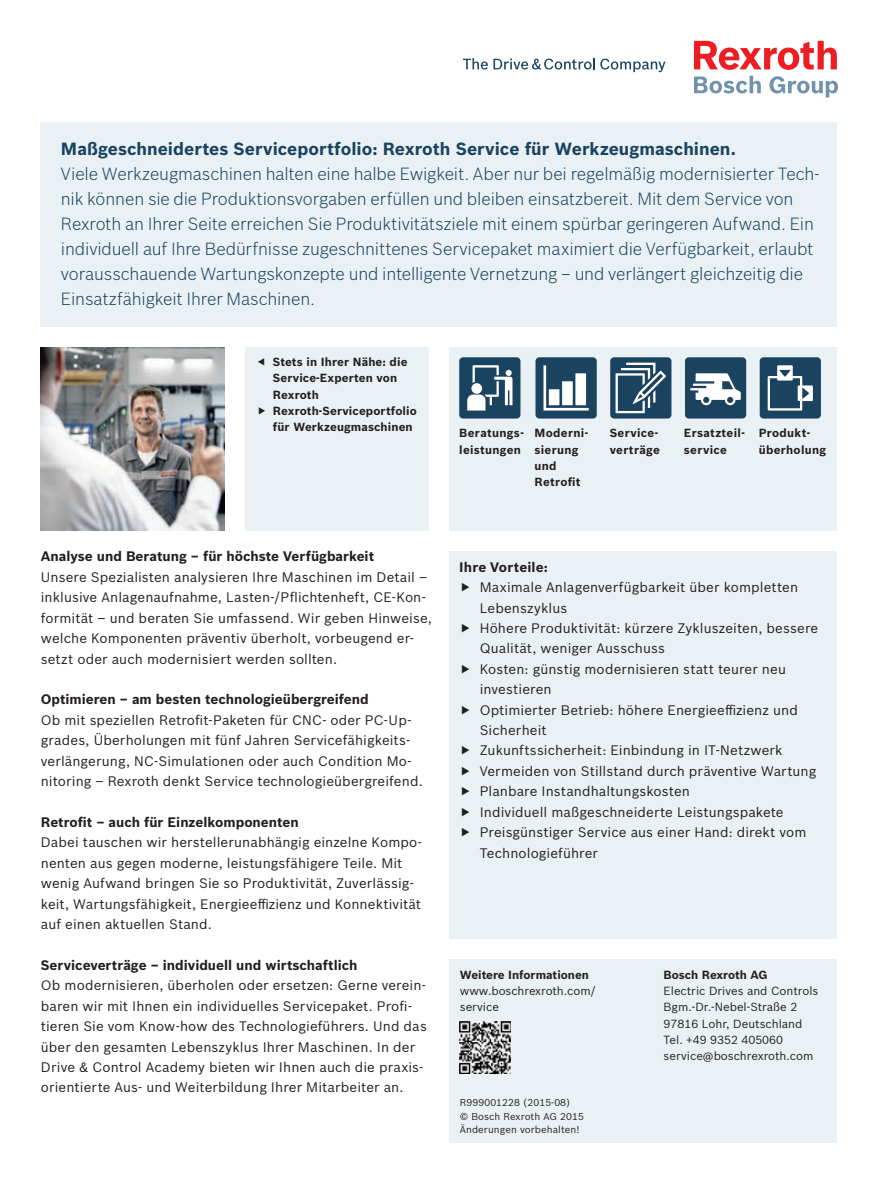
<style>
.page{position:relative;width:893px;height:1191px;background:#fff}
.page>*{position:absolute;margin:0;border:0;box-sizing:border-box;transform-origin:0 0}
.t1{font:300 17.25px/24.9px "Bosch Sans";letter-spacing:-.005em;color:#1a4360}
.t2{font:700 17.25px "Bosch Sans";color:#1a4360}
.t3{font:13.5px/20.4px "Bosch Sans";letter-spacing:.01em;color:#231f20}
.t4{font:700 13.5px "Bosch Sans";color:#231f20}
.t5{font:700 11.55px/16.4px "Bosch Sans";letter-spacing:.01em;color:#231f20}
.t6{font:11.55px/16.4px "Bosch Sans";color:#231f20}
.t7{font:700 11.55px/16.4px "Bosch Sans";letter-spacing:.03em;color:#231f20}
.t8{font:9.75px/13.6px "Bosch Sans";letter-spacing:.01em;color:#231f20}
</style>
<div class="page">
<svg style="left:463px;top:58px;width:202px;height:14px"></svg>
<svg style="left:694px;top:76px;width:67px;height:17px"></svg>
<svg style="left:769px;top:76px;width:69px;height:21px"></svg>
<svg style="left:694px;top:41px;width:143px;height:29px"></svg>
<img style="left:41px;top:347px;width:184px;height:184px">
<div style="left:449px;top:347px;width:388px;height:184px;background:#eaf1f5"></div>
<div style="left:449px;top:551px;width:388px;height:388px;background:#eaf1f5"></div>
<div style="left:41px;top:122px;width:796px;height:205px;background:#eaf1f5"></div>
<div style="left:245px;top:347px;width:184px;height:184px;background:#eaf1f5"></div>
<div style="left:449px;top:959px;width:388px;height:184px;background:#eaf1f5"></div>
<img style="left:460px;top:1022px;width:51px;height:51px">
<div style="left:459px;top:357px;width:61px;height:61px;background:#1a4360;border-radius:4px"></div>
<svg style="left:467px;top:365px;width:45px;height:45px"></svg>
<div style="left:471px;top:383px;width:11px;height:11px;background:#fff;border-radius:50%"></div>
<div style="left:535px;top:357px;width:62px;height:61px;background:#1a4360;border-radius:4px"></div>
<svg style="left:543px;top:365px;width:46px;height:45px"></svg>
<div style="left:562px;top:381px;width:11px;height:24px;background:#fff"></div>
<div style="left:549px;top:389px;width:10px;height:16px;background:#fff"></div>
<div style="left:575px;top:373px;width:11px;height:32px;background:#fff"></div>
<div style="left:610px;top:357px;width:61px;height:61px;background:#1a4360;border-radius:4px"></div>
<svg style="left:616px;top:363px;width:50px;height:50px"></svg>
<div style="left:685px;top:357px;width:61px;height:61px;background:#1a4360;border-radius:4px"></div>
<svg style="left:690px;top:373px;width:51px;height:32px"></svg>
<div style="left:760px;top:357px;width:61px;height:61px;background:#1a4360;border-radius:4px"></div>
<svg style="left:768px;top:365px;width:45px;height:45px"></svg>
<p class="t2" style="left:61px;top:136px;width:676px">Maßgeschneidertes Serviceportfolio: Rexroth Service für Werkzeugmaschinen.</p>
<p class="t1" style="left:61px;top:160px;width:760px">Viele Werkzeugmaschinen halten eine halbe Ewigkeit. Aber nur bei regelmäßig modernisierter Tech&shy;nik können sie die Produktionsvorgaben erfüllen und bleiben einsatzbereit. Mit dem Service von Rexroth an Ihrer Seite erreichen Sie Produktivitätsziele mit einem spürbar geringeren Aufwand. Ein individuell auf Ihre Bedürfnisse zugeschnittenes Servicepaket maximiert die Verfügbarkeit, erlaubt vorausschauende Wartungskonzepte und intelligente Vernetzung – und verlängert gleichzeitig die Einsatzfähigkeit Ihrer Maschinen.</p>
<p class="t5" style="left:273px;top:353px;width:145px">Stets in Ihrer Nähe: die<br>Service-Experten von<br>Rexroth<br>Rexroth-Serviceportfolio für Werkzeugmaschinen</p>
<p class="t4" style="left:41px;top:546px;width:335px">Analyse und Beratung – für höchste Verfügbarkeit</p>
<p class="t3" style="left:41px;top:566px;width:393px">Unsere Spezialisten analysieren Ihre Maschinen im Detail – inklusive Anlagenaufnahme, Lasten-/Pflichtenheft, CE-Kon&shy;formität – und beraten Sie umfassend. Wir geben Hinweise, welche Komponenten präventiv überholt, vorbeugend er&shy;setzt oder auch modernisiert werden sollten.</p>
<p class="t4" style="left:41px;top:689px;width:329px">Optimieren – am besten technologieübergreifend</p>
<p class="t3" style="left:41px;top:709px;width:383px">Ob mit speziellen Retrofit-Paketen für CNC- oder PC-Up&shy;grades, Überholungen mit fünf Jahren Servicefähigkeits&shy;verlängerung, NC-Simulationen oder auch Condition Mo&shy;nitoring – Rexroth denkt Service technologieübergreifend.</p>
<p class="t4" style="left:41px;top:812px;width:259px">Retrofit – auch für Einzelkomponenten</p>
<p class="t3" style="left:41px;top:831px;width:383px">Dabei tauschen wir herstellerunabhängig einzelne Kompo&shy;nenten aus gegen moderne, leistungsfähigere Teile. Mit wenig Aufwand bringen Sie so Produktivität, Zuverlässig&shy;keit, Wartungsfähigkeit, Energieeffizienz und Konnektivität auf einen aktuellen Stand.</p>
<p class="t4" style="left:41px;top:954px;width:318px">Serviceverträge – individuell und wirtschaftlich</p>
<p class="t3" style="left:41px;top:974px;width:388px">Ob modernisieren, überholen oder ersetzen: Gerne verein&shy;baren wir mit Ihnen ein individuelles Servicepaket. Profi&shy;tieren Sie vom Know-how des Technologieführers. Und das über den gesamten Lebenszyklus Ihrer Maschinen. In der Drive &amp; Control Academy bieten wir Ihnen auch die praxis&shy;orientierte Aus- und Weiterbildung Ihrer Mitarbeiter an.</p>
<p class="t5" style="left:459px;top:424px;width:66px">Beratungs&shy;leistungen</p>
<p class="t5" style="left:534px;top:424px;width:55px">Moderni&shy;sierung und<br>Retrofit</p>
<p class="t7" style="left:610px;top:424px;width:52px">Service&shy;verträge</p>
<p class="t5" style="left:684px;top:424px;width:62px">Ersatzteil&shy;service</p>
<p class="t5" style="left:759px;top:424px;width:69px">Produkt&shy;überholung</p>
<p class="t4" style="left:459px;top:556px;width:90px">Ihre Vorteile:</p>
<p class="t3" style="left:480px;top:576px;width:340px">Maximale Anlagenverfügbarkeit über kompletten Lebenszyklus<br>Höhere Produktivität: kürzere Zykluszeiten, bessere Qualität, weniger Ausschuss<br>Kosten: günstig modernisieren statt teurer neu investieren<br>Optimierter Betrieb: höhere Energieeffizienz und Sicherheit<br>Zukunftssicherheit: Einbindung in IT-Netzwerk Vermeiden von Stillstand durch präventive Wartung Planbare Instandhaltungskosten<br>Individuell maßgeschneiderte Leistungspakete Preisgünstiger Service aus einer Hand: direkt vom Technologieführer</p>
<p class="t5" style="left:460px;top:965px;width:131px">Weitere Informationen</p>
<p class="t6" style="left:460px;top:981px;width:137px">www.boschrexroth.com/ service</p>
<p class="t8" style="left:460px;top:1094px;width:126px">R999001228 (2015-08)<br>© Bosch Rexroth AG 2015<br>Änderungen vorbehalten!</p>
<p class="t5" style="left:664px;top:965px;width:106px">Bosch Rexroth AG</p>
<p class="t6" style="left:664px;top:981px;width:156px">Electric Drives and Controls<br>Bgm.-Dr.-Nebel-Straße 2<br>97816 Lohr, Deutschland<br>Tel. +49 9352 405060 service@boschrexroth.com</p>
</div>
